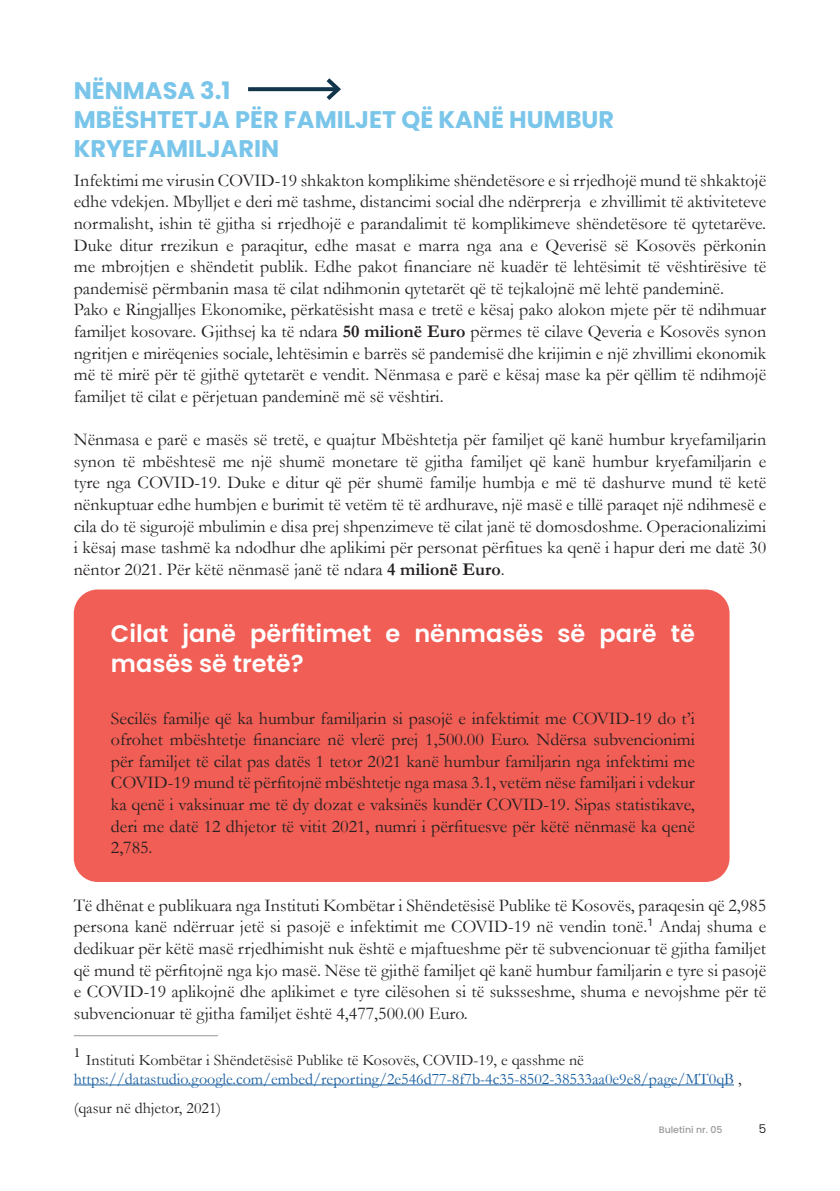
<style>
.page{position:relative;width:840px;height:1191px;background:#fff}
.page>*{position:absolute;margin:0;border:0;box-sizing:border-box;transform-origin:0 0}
.t1{font:700 24px/28.8px "Poppins";color:#7ac5ea}
.t2{font:600 24px/30px "Poppins";color:#fff}
.t3{font:18px/21.6px "Garamond";color:#231f20;text-align:justify}
.t4{font:16px/19.2px "Garamond";color:#175d9e}
.t5{font:16px "Garamond";color:#231f20}
.t6{font:14px "Minion Pro";color:#231f20}
.t7{font:300 12px "Poppins";color:#000}
.t8{font:500 9.4px "Poppins";color:#999}
.s1{font-weight:700}
.s2{color:#231f20}
</style>
<div class="page">
<div style="left:74px;top:589px;width:655px;height:293px;background:#f15e55;border-radius:24px"></div>
<svg style="left:248px;top:87px;width:74px;height:4px"></svg>
<svg style="left:322px;top:78px;width:19px;height:22px"></svg>
<hr style="left:74px;top:1035px;width:144px;height:1px;background:#939598">
<hr style="left:74px;top:1084px;width:659px;height:1px;background:#175d9e">
<h1 class="t1" style="left:74px;top:78px;width:541px">NËNMASA 3.1<br>MBËSHTETJA PËR FAMILJET QË KANË HUMBUR<br>KRYEFAMILJARIN</h1>
<p class="t3" style="left:74px;top:171px;width:693px;text-align:left">Infektimi me virusin COVID-19 shkakton komplikime shëndetësore e si rrjedhojë mund të shkaktojë edhe vdekjen. Mbylljet e deri më tashme, distancimi social dhe ndërprerja e zhvillimit të aktiviteteve normalisht, ishin të gjitha si rrjedhojë e parandalimit të komplikimeve shëndetësore të qytetarëve.<br>Duke ditur rrezikun e paraqitur, edhe masat e marra nga ana e Qeverisë së Kosovës përkonin me mbrojtjen e shëndetit publik. Edhe pakot financiare në kuadër të lehtësimit të vështirësive të pandemisë përmbanin masa të cilat ndihmonin qytetarët që të tejkalojnë më lehtë pandeminë.<br>Pako e Ringjalljes Ekonomike, përkatësisht masa e tretë e kësaj pako alokon mjete për të ndihmuar familjet kosovare. Gjithsej ka të ndara <span class="s1">50 milionë Euro</span> përmes të cilave Qeveria e Kosovës synon ngritjen e mirëqenies sociale, lehtësimin e barrës së pandemisë dhe krijimin e një zhvillimi ekonomik më të mirë për të gjithë qytetarët e vendit. Nënmasa e parë e kësaj mase ka për qëllim të ndihmojë familjet të cilat e përjetuan pandeminë më së vështiri.</p>
<p class="t3" style="left:74px;top:431px;width:693px">Nënmasa e parë e masës së tretë, e quajtur Mbështetja për familjet që kanë humbur kryefamiljarin synon të mbështesë me një shumë monetare të gjitha familjet që kanë humbur kryefamiljarin e tyre nga COVID-19. Duke e ditur që për shumë familje humbja e më të dashurve mund të ketë nënkuptuar edhe humbjen e burimit të vetëm të të ardhurave, një masë e tillë paraqet një ndihmesë e cila do të sigurojë mbulimin e disa prej shpenzimeve të cilat janë të domosdoshme. Operacionalizimi i kësaj mase tashmë ka ndodhur dhe aplikimi për personat përfitues ka qenë i hapur deri me datë 30 nëntor 2021. Për këtë nënmasë janë të ndara <span class="s1">4 milionë Euro</span>.</p>
<h1 class="t2" style="left:111px;top:618px;width:585px">Cilat janë përfitimet e nënmasës së parë të masës së tretë?</h1>
<p class="t3" style="left:111px;top:709px;width:585px">Secilës familje që ka humbur familjarin si pasojë e infektimit me COVID-19 do t’i ofrohet mbështetje financiare në vlerë prej 1,500.00 Euro. Ndërsa subvencionimi për familjet të cilat pas datës 1 tetor 2021 kanë humbur familjarin nga infektimi me COVID-19 mund të përfitojnë mbështetje nga masa 3.1, vetëm nëse familjari i vdekur ka qenë i vaksinuar me të dy dozat e vaksinës kundër COVID-19. Sipas statistikave, deri me datë 12 dhjetor të vitit 2021, numri i përfituesve për këtë nënmasë ka qenë 2,785.</p>
<p class="t3" style="left:74px;top:896px;width:693px">Të dhënat e publikuara nga Instituti Kombëtar i Shëndetësisë Publike të Kosovës, paraqesin që 2,985 persona kanë ndërruar jetë si pasojë e infektimit me COVID-19 në vendin tonë.<sup>1</sup> Andaj shuma e dedikuar për këtë masë rrjedhimisht nuk është e mjaftueshme për të subvencionuar të gjitha familjet që mund të përfitojnë nga kjo masë. Nëse të gjithë familjet që kanë humbur familjarin e tyre si pasojë e COVID-19 aplikojnë dhe aplikimet e tyre cilësohen si të suksseshme, shuma e nevojshme për të subvencionuar të gjitha familjet është 4,477,500.00 Euro.</p>
<p class="t6" style="left:74px;top:1043px;width:8px">1</p>
<p class="t4" style="left:74px;top:1049px;width:668px;text-indent:12px"><span class="s2">Instituti Kombëtar i Shëndetësisë Publike të Kosovës, COVID-19, e qasshme në </span>https://datastudio.google.com/embed/reporting/2e546d77-8f7b-4c35-8502-38533aa0e9e8/page/MT0qB <span class="s2">,</span></p>
<p class="t5" style="left:74px;top:1096px;width:149px">(qasur në dhjetor, 2021)</p>
<p class="t8" style="left:658px;top:1125px;width:65px">Buletini nr. 05</p>
<p class="t7" style="left:758px;top:1121px;width:9px">5</p>
</div>
